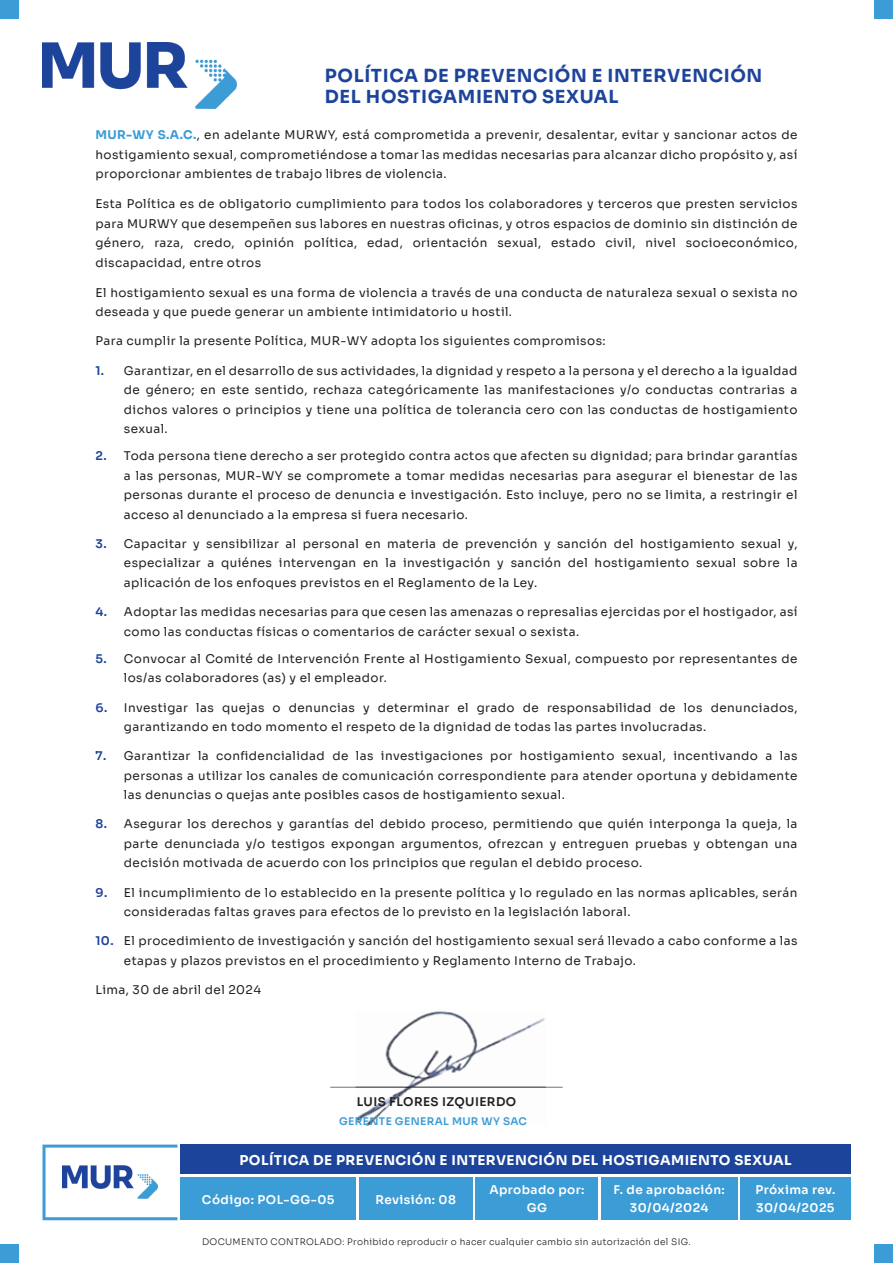
<style>
.page{position:relative;width:893px;height:1263px;background:#fff}
.page>*{position:absolute;margin:0;border:0;box-sizing:border-box;transform-origin:0 0}
.t1{font:700 18px/21.6px "Sora";letter-spacing:.035em;color:#1d449b}
.t2{font:700 13.5px "Sora";letter-spacing:.035em;color:#fff}
.t3{font:12px/19.5px "Sora";letter-spacing:.035em;color:#231f20;text-align:justify}
.t4{font:600 12px/18px "Sora";letter-spacing:.035em;color:#fff;text-align:center}
.t5{font:600 12px "Sora";color:#1d449b}
.t6{font:600 12px "Sora";letter-spacing:.035em;color:#231f20}
.t7{font:600 10.5px "Sora";letter-spacing:.035em;color:#3b9cd6}
.t8{font:300 9px "Sora";letter-spacing:.035em;color:#231f20}
.s1{font-weight:700;color:#3b9cd6}
</style>
<div class="page">
<div style="left:0;top:0;width:18px;height:18px;background:#3b9cd6"></div>
<div style="left:875px;top:0;width:18px;height:18px;background:#3b9cd6"></div>
<div style="left:875px;top:1245px;width:18px;height:18px;background:#3b9cd6"></div>
<div style="left:0;top:1245px;width:18px;height:18px;background:#3b9cd6"></div>
<img style="left:42px;top:42px;width:194px;height:67px">
<img style="left:331px;top:1011px;width:231px;height:114px">
<div style="left:180px;top:1144px;width:670px;height:30px;background:#1d449b"></div>
<div style="left:180px;top:1177px;width:176px;height:43px;background:#3b9cd6"></div>
<div style="left:359px;top:1177px;width:114px;height:43px;background:#3b9cd6"></div>
<div style="left:476px;top:1177px;width:122px;height:43px;background:#3b9cd6"></div>
<div style="left:601px;top:1177px;width:136px;height:43px;background:#3b9cd6"></div>
<div style="left:740px;top:1177px;width:110px;height:43px;background:#3b9cd6"></div>
<svg style="left:43px;top:1144px;width:134px;height:76px"></svg>
<img style="left:62px;top:1166px;width:96px;height:33px">
<h1 class="t1" style="left:325px;top:63px;width:439px">POLÍTICA DE PREVENCIÓN E INTERVENCIÓN<br>DEL HOSTIGAMIENTO SEXUAL</h1>
<p class="t3" style="left:95px;top:124px;width:704px"><span class="s1">MUR-WY S.A.C.</span>, en adelante MURWY, está comprometida a prevenir, desalentar, evitar y sancionar actos de hostigamiento sexual, comprometiéndose a tomar las medidas necesarias para alcanzar dicho propósito y, así proporcionar ambientes de trabajo libres de violencia.</p>
<p class="t3" style="left:95px;top:193px;width:704px">Esta Política es de obligatorio cumplimiento para todos los colaboradores y terceros que presten servicios para MURWY que desempeñen sus labores en nuestras oficinas, y otros espacios de dominio sin distinción de género, raza, credo, opinión política, edad, orientación sexual, estado civil, nivel socioeconómico, discapacidad, entre otros</p>
<p class="t3" style="left:95px;top:281px;width:704px">El hostigamiento sexual es una forma de violencia a través de una conducta de naturaleza sexual o sexista no deseada y que puede generar un ambiente intimidatorio u hostil.</p>
<p class="t3" style="left:95px;top:330px;width:512px">Para cumplir la presente Política, MUR-WY adopta los siguientes compromisos:</p>
<p class="t5" style="left:95px;top:361px;width:10px">1.</p>
<p class="t3" style="left:124px;top:360px;width:675px">Garantizar, en el desarrollo de sus actividades, la dignidad y respeto a la persona y el derecho a la igualdad de género; en este sentido, rechaza categóricamente las manifestaciones y/o conductas contrarias a dichos valores o principios y tiene una política de tolerancia cero con las conductas de hostigamiento sexual.</p>
<p class="t5" style="left:95px;top:446px;width:13px">2.</p>
<p class="t3" style="left:124px;top:445px;width:675px">Toda persona tiene derecho a ser protegido contra actos que afecten su dignidad; para brindar garantías a las personas, MUR-WY se compromete a tomar medidas necesarias para asegurar el bienestar de las personas durante el proceso de denuncia e investigación. Esto incluye, pero no se limita, a restringir el acceso al denunciado a la empresa si fuera necesario.</p>
<p class="t5" style="left:95px;top:533px;width:13px">3.</p>
<p class="t3" style="left:124px;top:533px;width:675px">Capacitar y sensibilizar al personal en materia de prevención y sanción del hostigamiento sexual y, especializar a quiénes intervengan en la investigación y sanción del hostigamiento sexual sobre la aplicación de los enfoques previstos en el Reglamento de la Ley.</p>
<p class="t5" style="left:95px;top:602px;width:13px">4.</p>
<p class="t3" style="left:124px;top:601px;width:675px">Adoptar las medidas necesarias para que cesen las amenazas o represalias ejercidas por el hostigador, así como las conductas físicas o comentarios de carácter sexual o sexista.</p>
<p class="t5" style="left:95px;top:649px;width:13px">5.</p>
<p class="t3" style="left:124px;top:648px;width:675px">Convocar al Comité de Intervención Frente al Hostigamiento Sexual, compuesto por representantes de los/as colaboradores (as) y el empleador.</p>
<p class="t5" style="left:95px;top:697px;width:13px">6.</p>
<p class="t3" style="left:124px;top:697px;width:675px">Investigar las quejas o denuncias y determinar el grado de responsabilidad de los denunciados, garantizando en todo momento el respeto de la dignidad de todas las partes involucradas.</p>
<p class="t5" style="left:95px;top:746px;width:12px">7.</p>
<p class="t3" style="left:124px;top:745px;width:675px">Garantizar la confidencialidad de las investigaciones por hostigamiento sexual, incentivando a las personas a utilizar los canales de comunicación correspondiente para atender oportuna y debidamente las denuncias o quejas ante posibles casos de hostigamiento sexual.</p>
<p class="t5" style="left:95px;top:814px;width:13px">8.</p>
<p class="t3" style="left:124px;top:813px;width:675px">Asegurar los derechos y garantías del debido proceso, permitiendo que quién interponga la queja, la parte denunciada y/o testigos expongan argumentos, ofrezcan y entreguen pruebas y obtengan una decisión motivada de acuerdo con los principios que regulan el debido proceso.</p>
<p class="t5" style="left:95px;top:882px;width:13px">9.</p>
<p class="t3" style="left:124px;top:881px;width:675px">El incumplimiento de lo establecido en la presente política y lo regulado en las normas aplicables, serán consideradas faltas graves para efectos de lo previsto en la legislación laboral.</p>
<p class="t5" style="left:95px;top:931px;width:20px">10.</p>
<p class="t3" style="left:124px;top:930px;width:675px">El procedimiento de investigación y sanción del hostigamiento sexual será llevado a cabo conforme a las etapas y plazos previstos en el procedimiento y Reglamento Interno de Trabajo.</p>
<p class="t3" style="left:95px;top:979px;width:167px">Lima, 30 de abril del 2024</p>
<p class="t6" style="left:357px;top:1092px;width:161px">LUIS FLORES IZQUIERDO</p>
<p class="t7" style="left:339px;top:1113px;width:189px">GERENTE GENERAL MUR WY SAC</p>
<p class="t2" style="left:239px;top:1148px;width:554px">POLÍTICA DE PREVENCIÓN E INTERVENCIÓN DEL HOSTIGAMIENTO SEXUAL</p>
<p class="t4" style="left:202px;top:1190px;width:134px">Código: POL-GG-05</p>
<p class="t4" style="left:375px;top:1190px;width:82px">Revisión: 08</p>
<p class="t4" style="left:489px;top:1180px;width:97px">Aprobado por:<br>GG</p>
<p class="t4" style="left:614px;top:1180px;width:113px">F. de aprobación:<br>30/04/2024</p>
<p class="t4" style="left:755px;top:1180px;width:81px;text-align:left">Próxima rev.<br>30/04/2025</p>
<p class="t8" style="left:202px;top:1234px;width:490px">DOCUMENTO CONTROLADO: Prohibido reproducir o hacer cualquier cambio sin autorización del SIG.</p>
</div>
